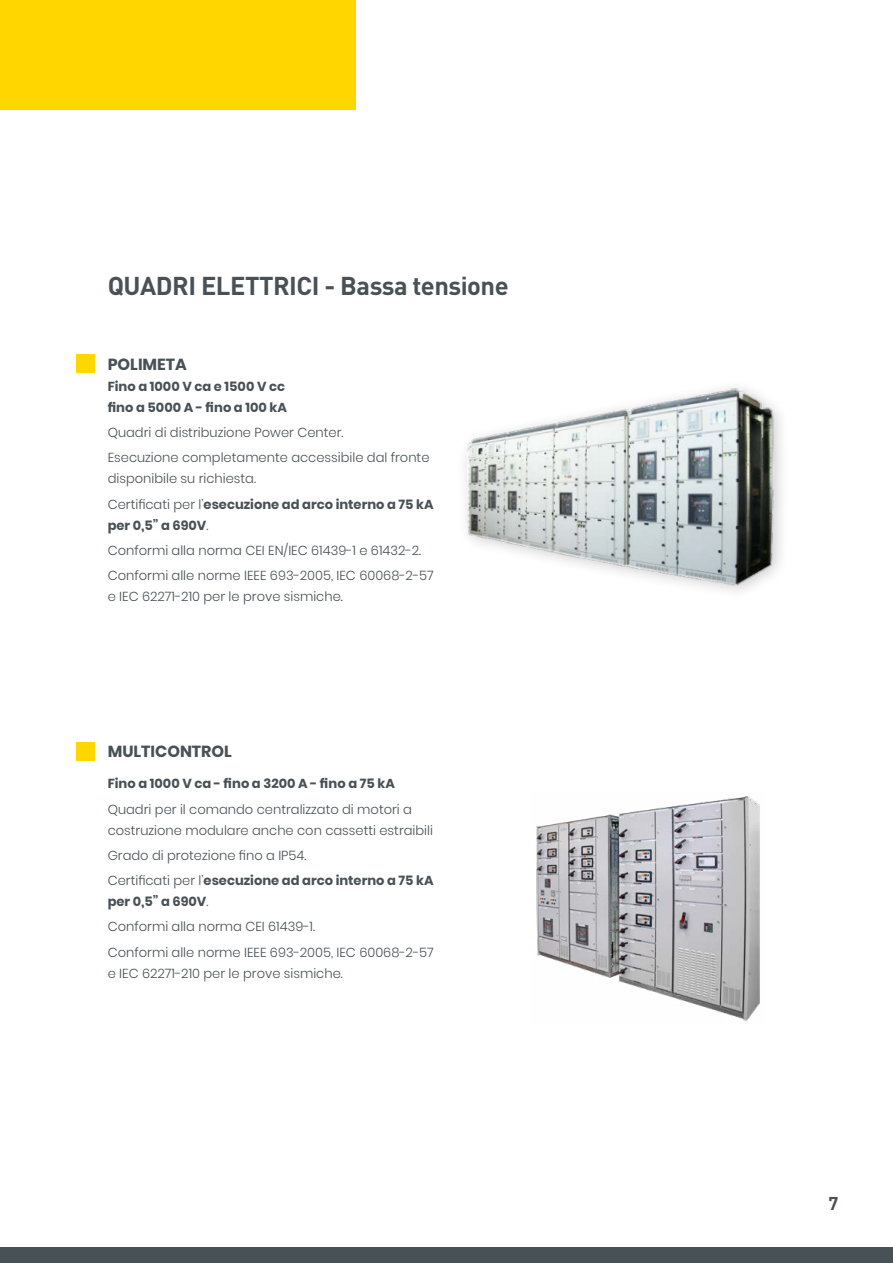
<style>
.page{position:relative;width:893px;height:1263px;background:#fff}
.page>*{position:absolute;margin:0;border:0;box-sizing:border-box;transform-origin:0 0}
.t1{font:700 25.5px "DIN";letter-spacing:-.02em;color:#485156}
.t2{font:700 18.3px "DIN";color:#485156}
.t3{font:700 16.05px "Poppins";color:#485156}
.t4{font:300 13.05px/25.2px "Poppins";color:#485156}
.t5{font:700 13.05px/21px "Poppins";color:#485156}
.s1{font-weight:700}
</style>
<div class="page">
<img style="left:466px;top:388px;width:310px;height:202px">
<div style="left:0;top:0;width:355px;height:109px;background:#ffd600"></div>
<div style="left:76px;top:354px;width:19px;height:19px;background:#ffd600"></div>
<div style="left:76px;top:742px;width:19px;height:19px;background:#ffd600"></div>
<img style="left:536px;top:796px;width:224px;height:226px">
<div style="left:0;top:1247px;width:893px;height:16px;background:#485156"></div>
<h1 class="t1" style="left:108px;top:269px;width:402px">QUADRI ELETTRICI - Bassa tensione</h1>
<p class="t3" style="left:108px;top:355px;width:81px">POLIMETA</p>
<p class="t5" style="left:108px;top:376px;width:181px">Fino a 1000 V ca e 1500 V cc fino a 5000 A - fino a 100 kA</p>
<p class="t4" style="left:108px;top:420px;width:323px">Quadri di distribuzione Power Center.<br>Esecuzione completamente accessibile dal fronte</p>
<p class="t4" style="left:108px;top:466px;width:327px">disponibile su richiesta.<br>Certificati per l’<span class="s1">esecuzione ad arco interno a 75 kA</span></p>
<p class="t4" style="left:108px;top:512px;width:328px"><span class="s1">per 0,5” a 690V</span>.<br>Conformi alla norma CEI EN/IEC 61439-1 e 61432-2.<br>Conformi alle norme IEEE 693-2005, IEC 60068-2-57</p>
<p class="t4" style="left:108px;top:584px;width:237px">e IEC 62271-210 per le prove sismiche.</p>
<p class="t3" style="left:108px;top:742px;width:126px">MULTICONTROL</p>
<p class="t5" style="left:108px;top:773px;width:289px">Fino a 1000 V ca - fino a 3200 A - fino a 75 kA</p>
<p class="t4" style="left:108px;top:799px;width:327px;line-height:21px">Quadri per il comando centralizzato di motori a costruzione modulare anche con cassetti estraibili</p>
<p class="t4" style="left:108px;top:843px;width:327px">Grado di protezione fino a IP54.<br>Certificati per l’<span class="s1">esecuzione ad arco interno a 75 kA</span></p>
<p class="t4" style="left:108px;top:889px;width:328px"><span class="s1">per 0,5” a 690V</span>.<br>Conformi alla norma CEI 61439-1.<br>Conformi alle norme IEEE 693-2005, IEC 60068-2-57</p>
<p class="t4" style="left:108px;top:960px;width:237px">e IEC 62271-210 per le prove sismiche.</p>
<h2 class="t2" style="left:828px;top:1191px;width:11px">7</h2>
</div>
